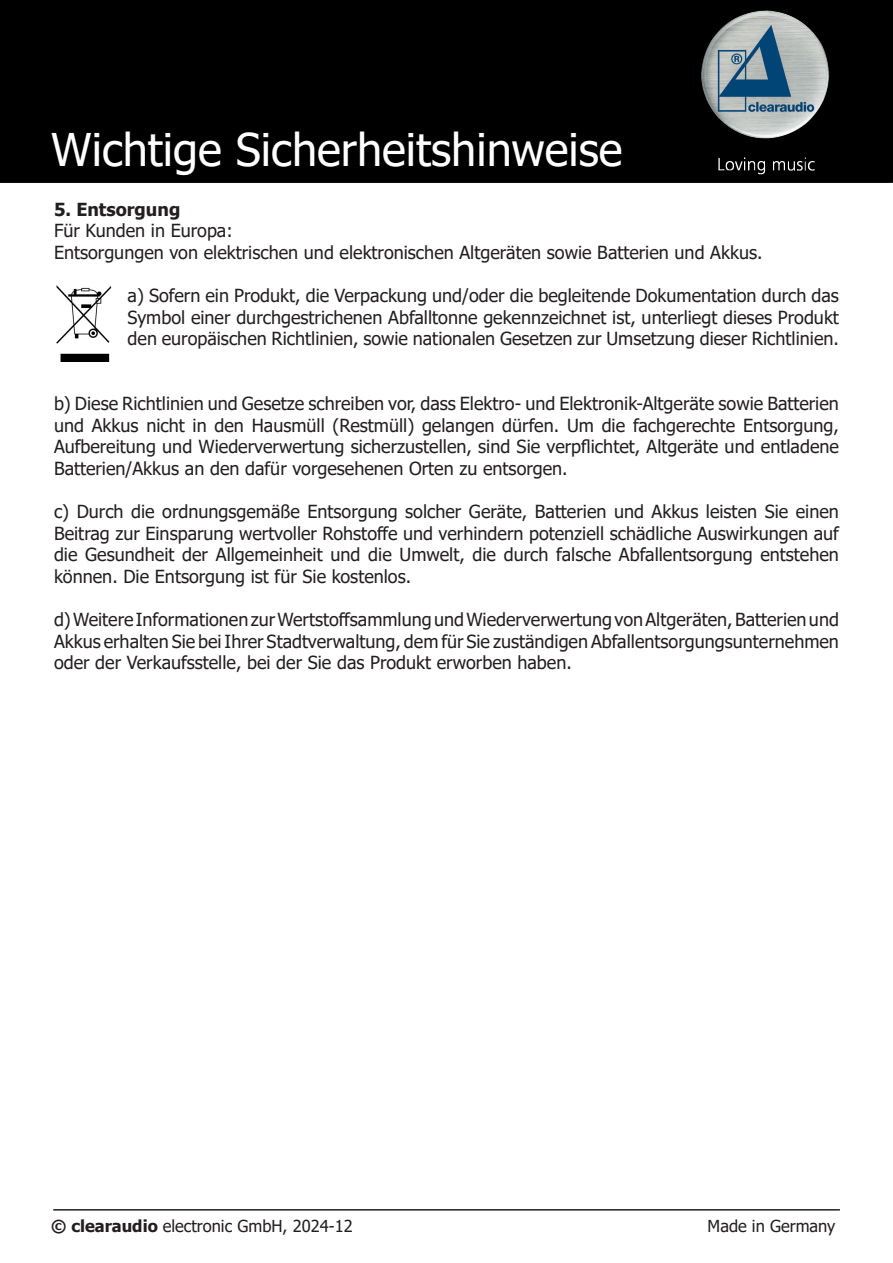
<style>
.page{position:relative;width:893px;height:1263px;background:#fff}
.page>*{position:absolute;margin:0;border:0;box-sizing:border-box;transform-origin:0 0}
.t1{font:45px "Tahoma";color:#fff}
.t2{font:18px/21.6px "Tahoma";color:#231f20;text-align:justify}
.t3{font:700 18px "Tahoma";color:#231f20}
.t4{font:16.5px "Tahoma";color:#231f20}
.s1{font-weight:700}
</style>
<div class="page">
<div style="left:0;top:0;width:893px;height:183px;background:#000"></div>
<img style="left:696px;top:11px;width:140px;height:163px">
<hr style="left:53px;top:1209px;width:787px;height:1px;background:#231f20">
<img style="left:56px;top:285px;width:56px;height:76px">
<h1 class="t1" style="left:51px;top:120px;width:573px">Wichtige Sicherheitshinweise</h1>
<p class="t3" style="left:54px;top:197px;width:128px">5. Entsorgung</p>
<p class="t2" style="left:54px;top:221px;width:710px">Für Kunden in Europa:<br>Entsorgungen von elektrischen und elektronischen Altgeräten sowie Batterien und Akkus.</p>
<p class="t2" style="left:128px;top:286px;width:713px">a) Sofern ein Produkt, die Verpackung und/oder die begleitende Dokumentation durch das Symbol einer durchgestrichenen Abfalltonne gekennzeichnet ist, unterliegt dieses Produkt den europäischen Richtlinien, sowie nationalen Gesetzen zur Umsetzung dieser Richtlinien.</p>
<p class="t2" style="left:54px;top:394px;width:786px">b) Diese Richtlinien und Gesetze schreiben vor, dass Elektro- und Elektronik-Altgeräte sowie Batterien und Akkus nicht in den Hausmüll (Restmüll) gelangen dürfen. Um die fachgerechte Entsorgung, Aufbereitung und Wiederverwertung sicherzustellen, sind Sie verpflichtet, Altgeräte und entladene Batterien/Akkus an den dafür vorgesehenen Orten zu entsorgen.</p>
<p class="t2" style="left:54px;top:502px;width:786px">c) Durch die ordnungsgemäße Entsorgung solcher Geräte, Batterien und Akkus leisten Sie einen Beitrag zur Einsparung wertvoller Rohstoffe und verhindern potenziell schädliche Auswirkungen auf die Gesundheit der Allgemeinheit und die Umwelt, die durch falsche Abfallentsorgung entstehen können. Die Entsorgung ist für Sie kostenlos.</p>
<p class="t2" style="left:54px;top:610px;width:786px">d) Weitere Informationen zur Wertstoffsammlung und Wiederverwertung von Altgeräten, Batterien und Akkus erhalten Sie bei Ihrer Stadtverwaltung, dem für Sie zuständigen Abfallentsorgungsunternehmen oder der Verkaufsstelle, bei der Sie das Produkt erworben haben.</p>
<p class="t4" style="left:51px;top:1215px;width:303px"><span class="s1">© clearaudio</span> electronic GmbH, 2024-12</p>
<p class="t4" style="left:708px;top:1215px;width:129px">Made in Germany</p>
</div>
